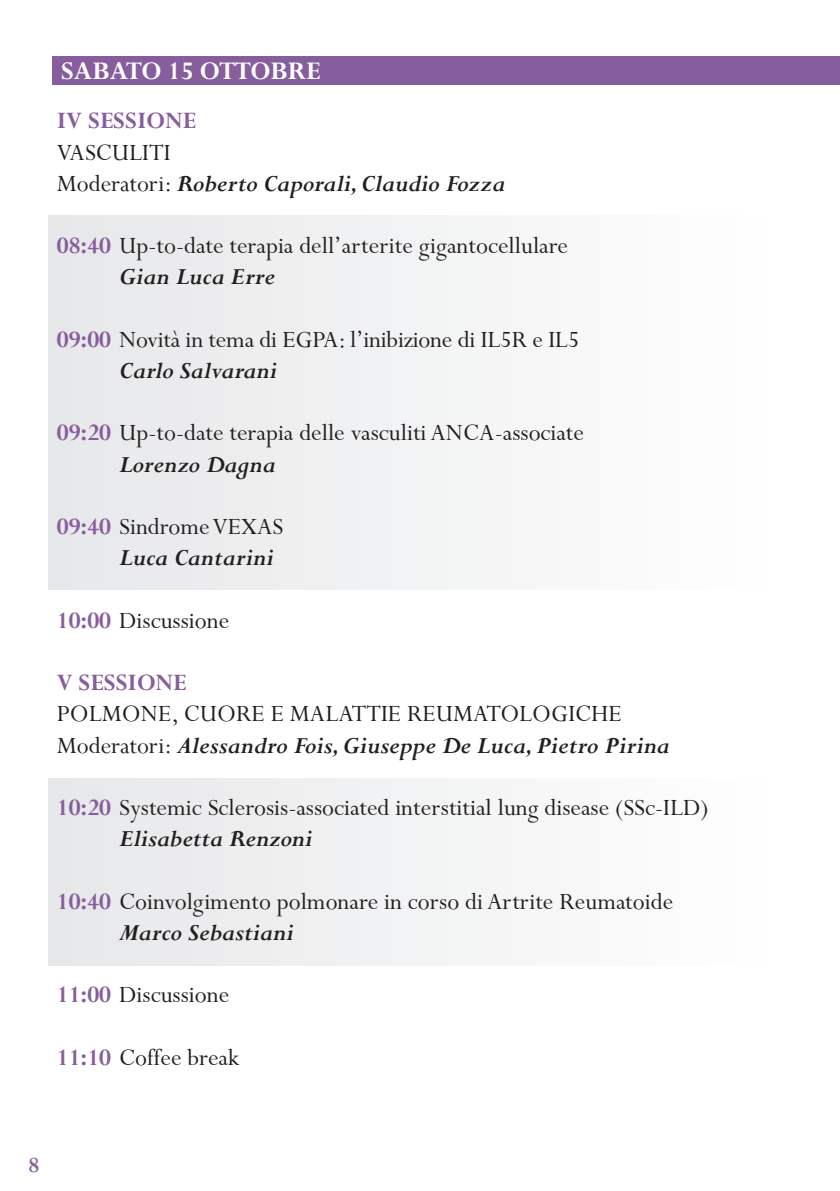
<style>
.page{position:relative;width:840px;height:1191px;background:#fff}
.page>*{position:absolute;margin:0;border:0;box-sizing:border-box;transform-origin:0 0}
.t1{font:700 28px "Perpetua";color:#fff}
.t2{font:26px "Perpetua";color:#231f20}
.nomi{font:italic 700 26px "Perpetua";color:#231f20}
.t3{font:700 26px "Perpetua";color:#875e9d}
.t4{font:700 24px "Perpetua";color:#875e9d}
.s1{font-weight:400;font-style:normal}
.s2{font-weight:700;color:#875e9d}
</style>
<div class="page">
<div style="left:48px;top:215px;width:734px;height:375px;background:#f2f3f4"></div>
<div style="left:48px;top:778px;width:734px;height:187px;background:#f2f3f4"></div>
<div style="left:52px;top:57px;width:787px;height:28px;background:#875e9d"></div>
<p class="t1" style="left:61px;top:56px;width:261px">SABATO 15 OTTOBRE</p>
<p class="t3" style="left:57px;top:107px;width:141px">IV SESSIONE</p>
<p class="t2" style="left:57px;top:138px;width:115px">VASCULITI</p>
<p class="nomi" style="left:57px;top:170px;width:450px"><span class="s1">Moderatori:</span> Roberto Caporali, Claudio Fozza</p>
<p class="t2" style="left:57px;top:232px;width:512px"><span class="s2">08:40</span> Up-to-date terapia dell’arterite gigantocellulare</p>
<p class="nomi" style="left:119px;top:263px;width:157px">Gian Luca Erre</p>
<p class="t2" style="left:57px;top:326px;width:524px"><span class="s2">09:00</span> Novità in tema di EGPA: l’inibizione di IL5R e IL5</p>
<p class="nomi" style="left:119px;top:357px;width:159px">Carlo Salvarani</p>
<p class="t2" style="left:57px;top:419px;width:528px"><span class="s2">09:20</span> Up-to-date terapia delle vasculiti ANCA-associate</p>
<p class="nomi" style="left:119px;top:450px;width:158px">Lorenzo Dagna</p>
<p class="t2" style="left:57px;top:513px;width:228px"><span class="s2">09:40</span> Sindrome VEXAS</p>
<p class="nomi" style="left:119px;top:544px;width:156px">Luca Cantarini</p>
<p class="t2" style="left:57px;top:606px;width:174px"><span class="s2">10:00</span> Discussione</p>
<p class="t3" style="left:57px;top:669px;width:131px">V SESSIONE</p>
<p class="t2" style="left:57px;top:700px;width:566px">POLMONE, CUORE E MALATTIE REUMATOLOGICHE</p>
<p class="nomi" style="left:57px;top:731px;width:614px"><span class="s1">Moderatori:</span> Alessandro Fois, Giuseppe De Luca, Pietro Pirina</p>
<p class="t2" style="left:57px;top:794px;width:653px"><span class="s2">10:20</span> Systemic Sclerosis-associated interstitial lung disease (SSc-ILD)</p>
<p class="nomi" style="left:119px;top:825px;width:195px">Elisabetta Renzoni</p>
<p class="t2" style="left:57px;top:887px;width:617px"><span class="s2">10:40</span> Coinvolgimento polmonare in corso di Artrite Reumatoide</p>
<p class="nomi" style="left:119px;top:918px;width:176px">Marco Sebastiani</p>
<p class="t2" style="left:57px;top:981px;width:174px"><span class="s2">11:00</span> Discussione</p>
<p class="t2" style="left:57px;top:1043px;width:184px"><span class="s2">11:10</span> Coffee break</p>
<p class="t4" style="left:28px;top:1152px;width:12px">8</p>
</div>
